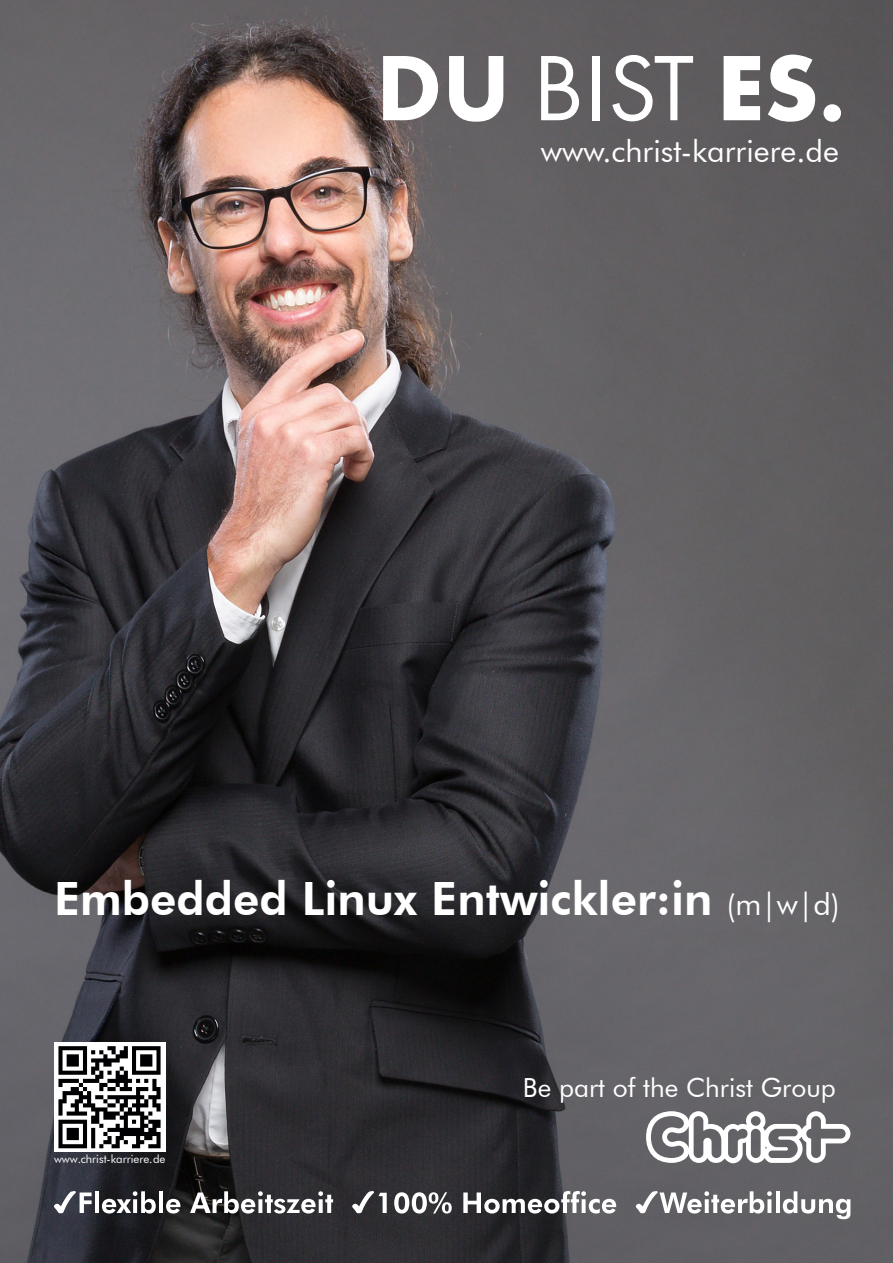
<style>
.page{position:relative;width:893px;height:1263px;background:#fff}
.page>*{position:absolute;margin:0;border:0;box-sizing:border-box;transform-origin:0 0}
.t1{font:96.3px "Futura PT";color:#fff}
.t2{font:800 45.9px "Futura BT";color:#fff}
.t3{font:30.9px "Futura BT";color:#fff}
.t4{font:26.4px "Futura BT";color:#fff}
.t5{font:11.4px "Futura BT";color:#fff}
.s1{font-weight:800}
.s2{font-weight:700}
.s3{font-weight:400;font-size:30.6px}
</style>
<div class="page">
<img style="left:0;top:0;width:893px;height:1263px">
<div style="left:54px;top:1042px;width:111px;height:110px;background:#fff"></div>
<svg style="left:58px;top:1046px;width:103px;height:102px"></svg>
<svg style="left:54px;top:1191px;width:38px;height:22px"></svg>
<hr style="left:95px;top:1191px;width:4px;height:22px;background:#fff">
<svg style="left:102px;top:1191px;width:54px;height:22px"></svg>
<hr style="left:159px;top:1191px;width:4px;height:22px;background:#fff">
<svg style="left:166px;top:1199px;width:14px;height:14px"></svg>
<svg style="left:190px;top:1191px;width:143px;height:22px"></svg>
<svg style="left:352px;top:1191px;width:35px;height:22px"></svg>
<svg style="left:394px;top:1192px;width:58px;height:21px"></svg>
<svg style="left:463px;top:1191px;width:153px;height:22px"></svg>
<svg style="left:636px;top:1191px;width:136px;height:22px"></svg>
<hr style="left:776px;top:1191px;width:4px;height:22px;background:#fff">
<svg style="left:783px;top:1191px;width:67px;height:28px"></svg>
<svg style="left:646px;top:1111px;width:204px;height:52px"></svg>
<h1 class="t1" style="left:376px;top:31px;width:471px"><span class="s1">DU</span> BIST <span class="s2">ES</span><span class="s1">.</span></h1>
<p class="t3" style="left:541px;top:132px;width:300px">www.christ-karriere.de</p>
<p class="t2" style="left:54px;top:871px;width:787px">Embedded Linux Entwickler:in <span class="s3">(m|w|d)</span></p>
<p class="t5" style="left:54px;top:1151px;width:113px">www.christ-karriere.de</p>
<p class="t4" style="left:523px;top:1071px;width:314px">Be part of the Christ Group</p>
</div>
